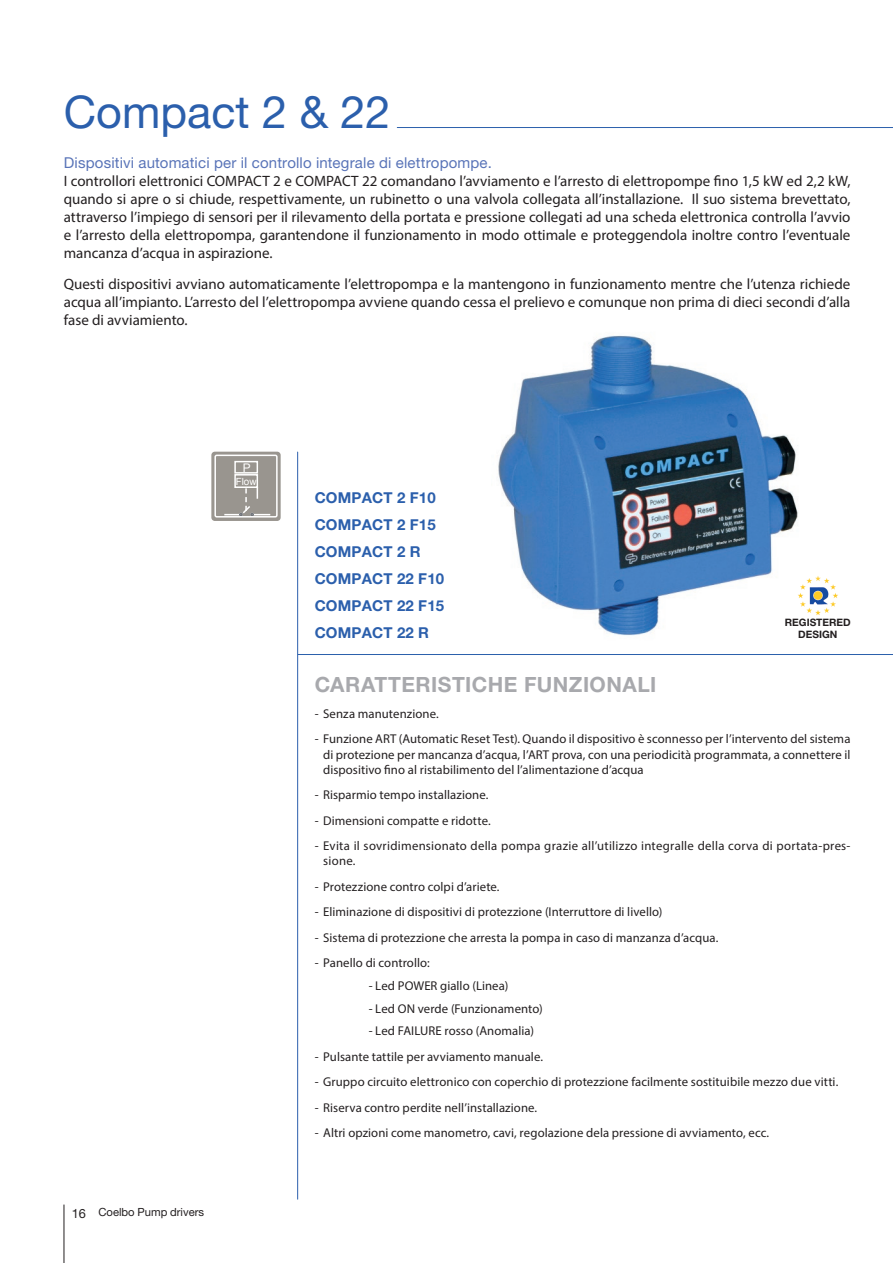
<style>
.page{position:relative;width:893px;height:1263px;background:#fff}
.page>*{position:absolute;margin:0;border:0;box-sizing:border-box;transform-origin:0 0}
.t1{font:45px "Helvetica Neue";color:#2b5fac}
.t2{font:700 21px "Helvetica Neue";letter-spacing:.02em;color:#a8a9ad}
.t3{font:15px/18px "Myriad Pro";color:#231f20;text-align:justify}
.t4{font:700 15px/27px "Helvetica Neue";letter-spacing:.01em;color:#2b5fac}
.t5{font:15px "Helvetica Neue";letter-spacing:.01em;color:#5974b8}
.t6{font:12.75px/15.3px "Myriad Pro";letter-spacing:.01em;color:#231f20;text-align:justify}
.t7{font:11.85px "Arial";color:#fff}
.t8{font:11.25px "Helvetica Neue";color:#231f20}
.t9{font:700 10.2px/12.3px "Helvetica Neue";color:#231f20;text-align:center}
.t10{font:9.9px "Arial";color:#fff}
.s1{font-size:12.75px}
</style>
<div class="page">
<hr style="left:64px;top:1204px;width:1px;height:59px;background:#231f20">
<hr style="left:297px;top:452px;width:1px;height:747px;background:#2b5fac">
<hr style="left:298px;top:654px;width:595px;height:1px;background:#2b5fac">
<hr style="left:397px;top:127px;width:496px;height:1px;background:#2b5fac">
<div style="left:211px;top:452px;width:70px;height:69px;background:#99958f;border:2px solid #99958f;border-radius:3px"></div>
<div style="left:234px;top:474px;width:24px;height:14px;border:2px solid #fff"></div>
<div style="left:234px;top:461px;width:24px;height:13px;border:2px solid #fff"></div>
<div style="left:214px;top:455px;width:64px;height:62px;border:2px solid #fff;border-radius:2px"></div>
<svg style="left:224px;top:487px;width:46px;height:29px"></svg>
<img style="left:498px;top:335px;width:300px;height:301px">
<img style="left:784px;top:574px;width:54px;height:47px">
<h1 class="t1" style="left:64px;top:85px;width:328px">Compact 2 &amp; 22</h1>
<p class="t5" style="left:64px;top:154px;width:430px">Dispositivi automatici per il controllo integrale di elettropompe.</p>
<p class="t3" style="left:64px;top:172px;width:788px">I controllori elettronici COMPACT 2 e COMPACT 22 comandano l’avviamento e l’arresto di elettropompe fino 1,5 kW ed 2,2 kW, quando si apre o si chiude, respettivamente, un rubinetto o una valvola collegata all’installazione. Il suo sistema brevettato, attraverso l’impiego di sensori per il rilevamento della portata e pressione collegati ad una scheda elettronica controlla l’avvio e l’arresto della elettropompa, garantendone il funzionamento in modo ottimale e proteggendola inoltre contro l’eventuale mancanza d’acqua in aspirazione.</p>
<p class="t3" style="left:64px;top:274px;width:788px">Questi dispositivi avviano automaticamente l’elettropompa e la mantengono in funzionamento mentre che l’utenza richiede acqua all’impianto. L’arresto del l’elettropompa avviene quando cessa el prelievo e comunque non prima di dieci secondi d’alla fase di avviamiento.</p>
<p class="t7" style="left:243px;top:459px;width:9px">P</p>
<p class="t10" style="left:236px;top:474px;width:22px">Flow</p>
<p class="t8" style="left:72px;top:1205px;width:134px"><span class="s1">16</span> Coelbo Pump drivers</p>
<p class="t4" style="left:315px;top:484px;width:131px">COMPACT 2 F10<br>COMPACT 2 F15<br>COMPACT 2 R<br>COMPACT 22 F10<br>COMPACT 22 F15<br>COMPACT 22 R</p>
<p class="t9" style="left:785px;top:615px;width:67px">REGISTERED<br>DESIGN</p>
<h2 class="t2" style="left:315px;top:672px;width:343px">CARATTERISTICHE FUNZIONALI</h2>
<p class="t6" style="left:315px;top:706px;width:126px">- Senza manutenzione.</p>
<p class="t6" style="left:323px;top:731px;width:529px;text-indent:-9px">- Funzione ART (Automatic Reset Test). Quando il dispositivo è sconnesso per l’intervento del sistema di protezione per mancanza d’acqua, l’ART prova, con una periodicità programmata, a connettere il dispositivo fino al ristabilimento del l’alimentazione d’acqua</p>
<p class="t6" style="left:315px;top:787px;width:175px">- Risparmio tempo installazione.</p>
<p class="t6" style="left:315px;top:813px;width:178px">- Dimensioni compatte e ridotte.</p>
<p class="t6" style="left:323px;top:838px;width:529px;text-indent:-9px">- Evita il sovridimensionato della pompa grazie all’utilizzo integralle della corva di portata-pres&shy;sione.</p>
<p class="t6" style="left:315px;top:879px;width:186px">- Protezzione contro colpi d’ariete.</p>
<p class="t6" style="left:315px;top:904px;width:349px">- Eliminazione di dispositivi di protezzione (Interruttore di livello)</p>
<p class="t6" style="left:315px;top:930px;width:405px">- Sistema di protezzione che arresta la pompa in caso di manzanza d’acqua.</p>
<p class="t6" style="left:315px;top:955px;width:117px">- Panello di controllo:</p>
<p class="t6" style="left:369px;top:978px;width:141px">- Led POWER giallo (Linea)</p>
<p class="t6" style="left:369px;top:1000px;width:176px">- Led ON verde (Funzionamento)</p>
<p class="t6" style="left:369px;top:1023px;width:167px">- Led FAILURE rosso (Anomalia)</p>
<p class="t6" style="left:315px;top:1049px;width:230px">- Pulsante tattile per avviamento manuale.</p>
<p class="t6" style="left:315px;top:1074px;width:525px">- Gruppo circuito elettronico con coperchio di protezzione facilmente sostituibile mezzo due vitti.</p>
<p class="t6" style="left:315px;top:1100px;width:224px">- Riserva contro perdite nell’installazione.</p>
<p class="t6" style="left:315px;top:1125px;width:456px">- Altri opzioni come manometro, cavi, regolazione dela pressione di avviamento, ecc.</p>
</div>
